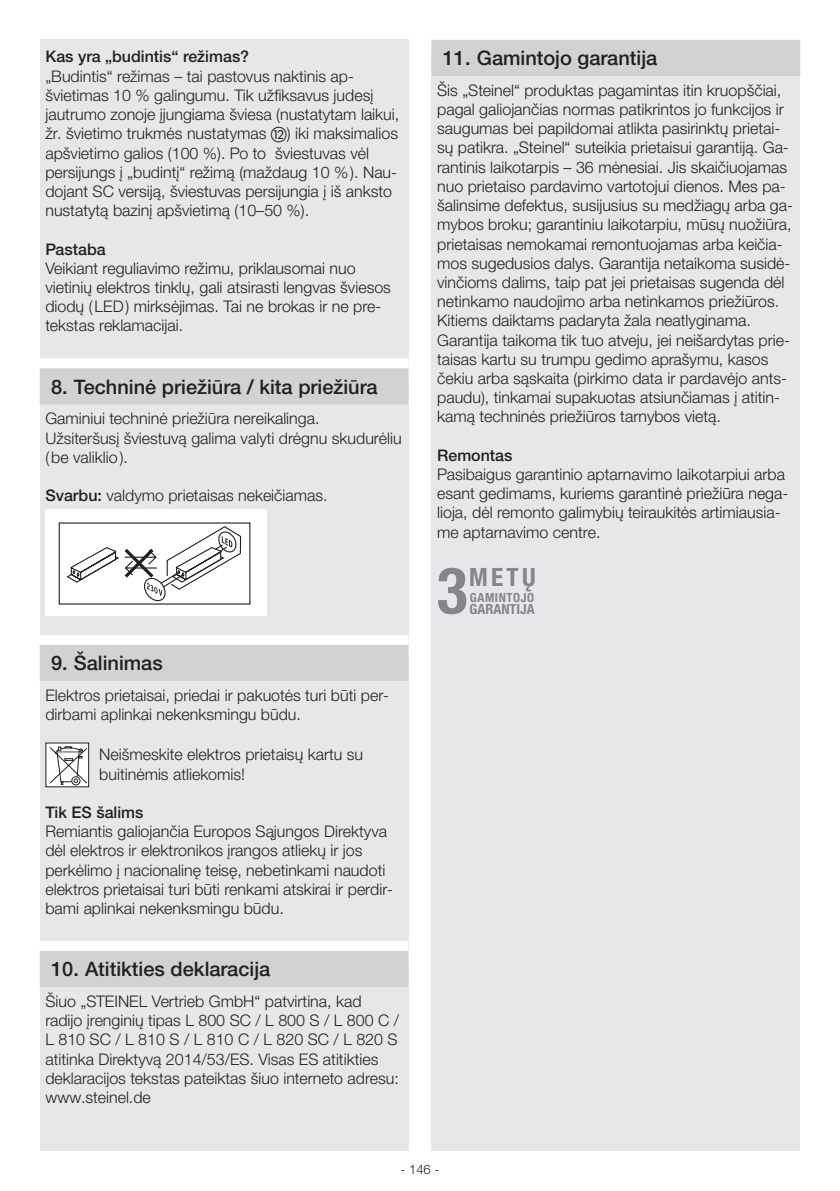
<style>
.page{position:relative;width:840px;height:1191px;background:#fff}
.page>*{position:absolute;margin:0;border:0;box-sizing:border-box;transform-origin:0 0}
.t1{font:700 condensed 64.4px "Helvetica Neue LT Std";color:#848689}
.t2{font:700 condensed 25.2px "Helvetica Neue LTW1 G";color:#848689}
.t3{font:500 20px "Helvetica Neue LTW1 G";color:#231f20}
.t4{font:300 16px/19.2px "Helvetica Neue LTW1 G";color:#231f20}
.t5{font:500 16px "Helvetica Neue LTW1 G";color:#231f20}
.t6{font:700 condensed 14px "Helvetica Neue LT Std";color:#848689}
.t7{font:300 13px "Helvetica Neue LTW1 G";color:#231f20}
.t8{font:700 condensed 12.6px "Helvetica Neue LT Std";letter-spacing:.04em;color:#848689}
.s1{font-family:"European Pi One";font-weight:400}
.s2{font-weight:500}
</style>
<div class="page">
<div style="left:40px;top:40px;width:368px;height:1111px;background:#e6e7e9"></div>
<div style="left:40px;top:358px;width:368px;height:24px;background:#fff"></div>
<div style="left:40px;top:368px;width:368px;height:36px;background:#d1d2d4"></div>
<div style="left:40px;top:635px;width:368px;height:24px;background:#fff"></div>
<div style="left:40px;top:645px;width:368px;height:36px;background:#d1d2d4"></div>
<div style="left:40px;top:941px;width:368px;height:24px;background:#fff"></div>
<div style="left:40px;top:951px;width:368px;height:36px;background:#d1d2d4"></div>
<div style="left:45px;top:509px;width:221px;height:107px;background:#fff"></div>
<svg style="left:66px;top:526px;width:175px;height:76px"></svg>
<div style="left:46px;top:743px;width:43px;height:44px;background:#fff"></div>
<svg style="left:49px;top:746px;width:38px;height:39px"></svg>
<div style="left:431px;top:40px;width:368px;height:1111px;background:#e6e7e9"></div>
<div style="left:431px;top:40px;width:368px;height:36px;background:#d1d2d4"></div>
<p class="t5" style="left:45px;top:47px;width:205px">Kas yra „budintis“ režimas?</p>
<p class="t4" style="left:45px;top:66px;width:355px">„Budintis“ režimas – tai pastovus naktinis ap&shy;švietimas 10 % galingumu. Tik užfiksavus judesį jautrumo zonoje įjungiama šviesa (nustatytam laikui, žr. švietimo trukmės nustatymas <span class="s1">l</span>) iki maksimalios apšvietimo galios (100 %). Po to šviestuvas vėl persijungs į „budintį“ režimą (maždaug 10 %). Nau&shy;dojant SC versiją, šviestuvas persijungia į iš anksto nustatytą bazinį apšvietimą (10–50 %).</p>
<p class="t5" style="left:45px;top:239px;width:62px">Pastaba</p>
<p class="t4" style="left:45px;top:258px;width:347px">Veikiant reguliavimo režimu, priklausomai nuo vietinių elektros tinklų, gali atsirasti lengvas šviesos diodų (LED) mirksėjimas. Tai ne brokas ir ne pre&shy;tekstas reklamacijai.</p>
<p class="t3" style="left:51px;top:375px;width:328px">8. Techninė priežiūra / kita priežiūra</p>
<p class="t4" style="left:45px;top:409px;width:357px">Gaminiui techninė priežiūra nereikalinga.<br>Užsiteršusį šviestuvą galima valyti drėgnu skudurėliu (be valiklio).</p>
<p class="t4" style="left:45px;top:486px;width:283px"><span class="s2">Svarbu:</span> valdymo prietaisas nekeičiamas.</p>
<p class="t3" style="left:51px;top:651px;width:113px">9. Šalinimas</p>
<p class="t4" style="left:45px;top:685px;width:345px">Elektros prietaisai, priedai ir pakuotės turi būti per&shy;dirbami aplinkai nekenksmingu būdu.</p>
<p class="t4" style="left:99px;top:745px;width:265px">Neišmeskite elektros prietaisų kartu su buitinėmis atliekomis!</p>
<p class="t5" style="left:45px;top:802px;width:100px">Tik ES šalims</p>
<p class="t4" style="left:45px;top:822px;width:349px">Remiantis galiojančia Europos Sąjungos Direktyva dėl elektros ir elektronikos įrangos atliekų ir jos perkėlimo į nacionalinę teisę, nebetinkami naudoti elektros prietaisai turi būti renkami atskirai ir perdir&shy;bami aplinkai nekenksmingu būdu.</p>
<p class="t3" style="left:51px;top:957px;width:221px">10. Atitikties deklaracija</p>
<p class="t4" style="left:45px;top:991px;width:355px">Šiuo „STEINEL Vertrieb GmbH“ patvirtina, kad radijo įrenginių tipas L 800 SC / L 800 S / L 800 C / L 810 SC / L 810 S / L 810 C / L 820 SC / L 820 S atitinka Direktyvą 2014/53/ES. Visas ES atitikties deklaracijos tekstas pateiktas šiuo interneto adresu: www.steinel.de</p>
<p class="t3" style="left:442px;top:46px;width:216px">11. Gamintojo garantija</p>
<p class="t4" style="left:437px;top:80px;width:357px">Šis „Steinel“ produktas pagamintas itin kruopščiai, pagal galiojančias normas patikrintos jo funkcijos ir saugumas bei papildomai atlikta pasirinktų prietai&shy;sų patikra. „Steinel“ suteikia prietaisui garantiją. Ga&shy;rantinis laikotarpis – 36 mėnesiai. Jis skaičiuojamas nuo prietaiso pardavimo vartotojui dienos. Mes pa&shy;šalinsime defektus, susijusius su medžiagų arba ga&shy;mybos broku; garantiniu laikotarpiu, mūsų nuožiūra, prietaisas nemokamai remontuojamas arba keičia&shy;mos sugedusios dalys. Garantija netaikoma susidė&shy;vinčioms dalims, taip pat jei prietaisas sugenda dėl netinkamo naudojimo arba netinkamos priežiūros.<br>Kitiems daiktams padaryta žala neatlyginama.<br>Garantija taikoma tik tuo atveju, jei neišardytas prie&shy;taisas kartu su trumpu gedimo aprašymu, kasos čekiu arba sąskaita (pirkimo data ir pardavėjo ants&shy;paudu), tinkamai supakuotas atsiunčiamas į atitin&shy;kamą techninės priežiūros tarnybos vietą.</p>
<p class="t5" style="left:437px;top:445px;width:77px">Remontas</p>
<p class="t4" style="left:437px;top:464px;width:352px">Pasibaigus garantinio aptarnavimo laikotarpiui arba esant gedimams, kuriems garantinė priežiūra nega&shy;lioja, dėl remonto galimybių teiraukitės artimiausia&shy;me aptarnavimo centre.</p>
<h1 class="t1" style="left:436px;top:551px;width:32px">3</h1>
<h2 class="t2" style="left:469px;top:562px;width:68px">METŲ</h2>
<p class="t6" style="left:469px;top:600px;width:67px">GARANTIJA</p>
<p class="t8" style="left:469px;top:589px;width:66px">GAMINTOJO</p>
<p class="t7" style="left:400px;top:1161px;width:41px">- 146 -</p>
</div>
